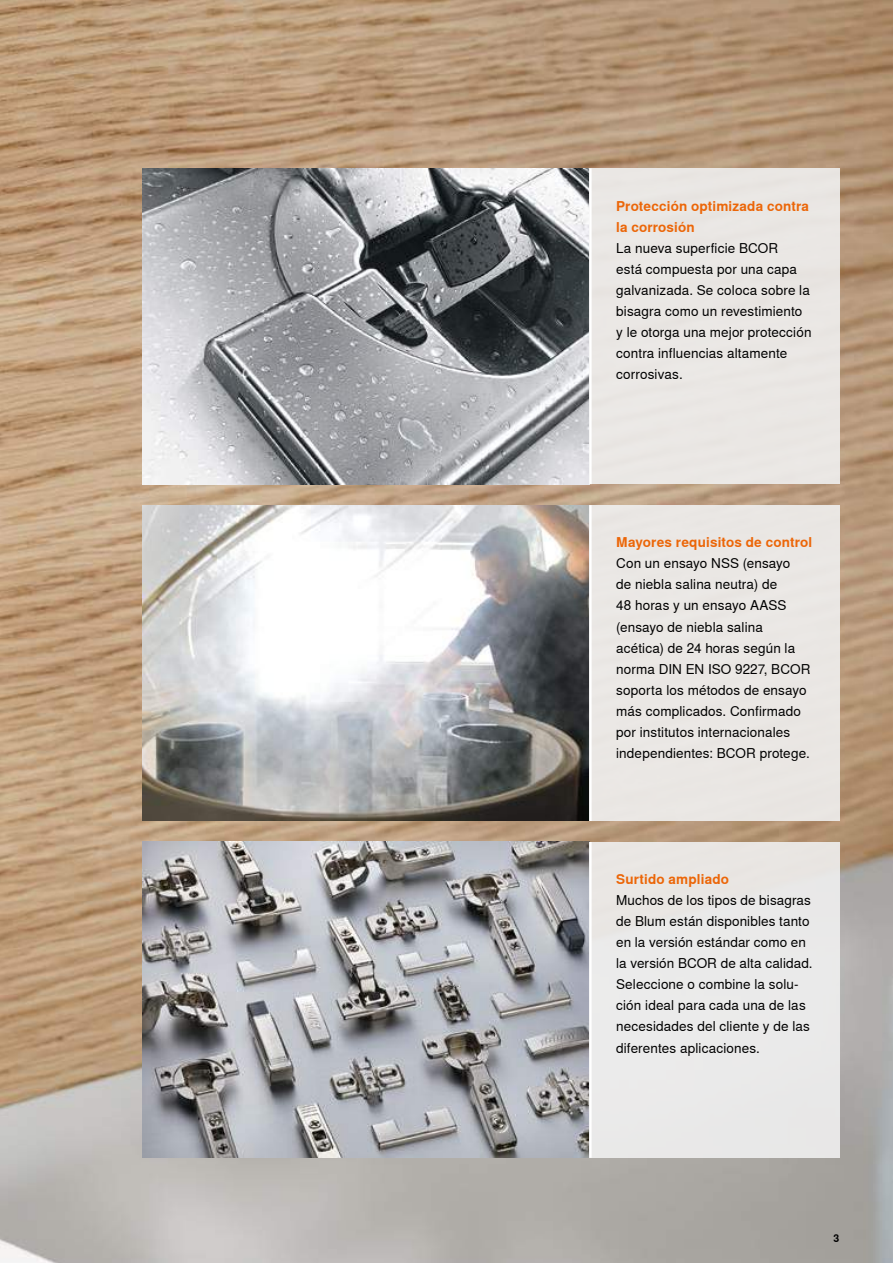
<style>
.page{position:relative;width:893px;height:1263px;background:#fff}
.page>*{position:absolute;margin:0;border:0;box-sizing:border-box;transform-origin:0 0}
.t1{font:13.5px/21px "Nimbus Sans Global";letter-spacing:.01em;color:#000}
.t2{font:700 13.5px/21px "Nimbus Sans Global";letter-spacing:.015em;color:#ec6608}
.t3{font:700 10.5px "Nimbus Sans Global";color:#000}
</style>
<div class="page">
<img style="left:0;top:0;width:893px;height:1263px">
<img style="left:143px;top:842px;width:446px;height:316px">
<img style="left:143px;top:505px;width:446px;height:316px">
<div style="left:589px;top:842px;width:250px;height:316px;background:#eae9e9"></div>
<div style="left:589px;top:505px;width:250px;height:316px;background:#eae7e4"></div>
<img style="left:143px;top:168px;width:446px;height:316px">
<div style="left:589px;top:168px;width:250px;height:316px;background:#eae7e4"></div>
<hr style="left:589px;top:168px;width:3px;height:316px;background:#fff">
<hr style="left:589px;top:505px;width:3px;height:316px;background:#fff">
<hr style="left:589px;top:842px;width:3px;height:316px;background:#fff">
<p class="t2" style="left:616px;top:195px;width:194px">Protección optimizada contra la corrosión</p>
<p class="t1" style="left:616px;top:237px;width:197px">La nueva superficie BCOR<br>está compuesta por una capa galvanizada. Se coloca sobre la bisagra como un revestimiento y le otorga una mejor protección contra influencias altamente corrosivas.</p>
<p class="t2" style="left:616px;top:532px;width:198px">Mayores requisitos de control</p>
<p class="t1" style="left:616px;top:553px;width:196px">Con un ensayo NSS (ensayo<br>de niebla salina neutra) de<br>48 horas y un ensayo AASS (ensayo de niebla salina acética) de 24 horas según la norma DIN EN ISO 9227, BCOR soporta los métodos de ensayo más complicados. Confirmado por institutos internacionales independientes: BCOR protege.</p>
<p class="t2" style="left:616px;top:869px;width:114px">Surtido ampliado</p>
<p class="t1" style="left:616px;top:890px;width:198px">Muchos de los tipos de bisagras de Blum están disponibles tanto en la versión estándar como en la versión BCOR de alta calidad.<br>Seleccione o combine la solu&shy;ción ideal para cada una de las necesidades del cliente y de las diferentes aplicaciones.</p>
<p class="t3" style="left:833px;top:1232px;width:7px">3</p>
</div>
